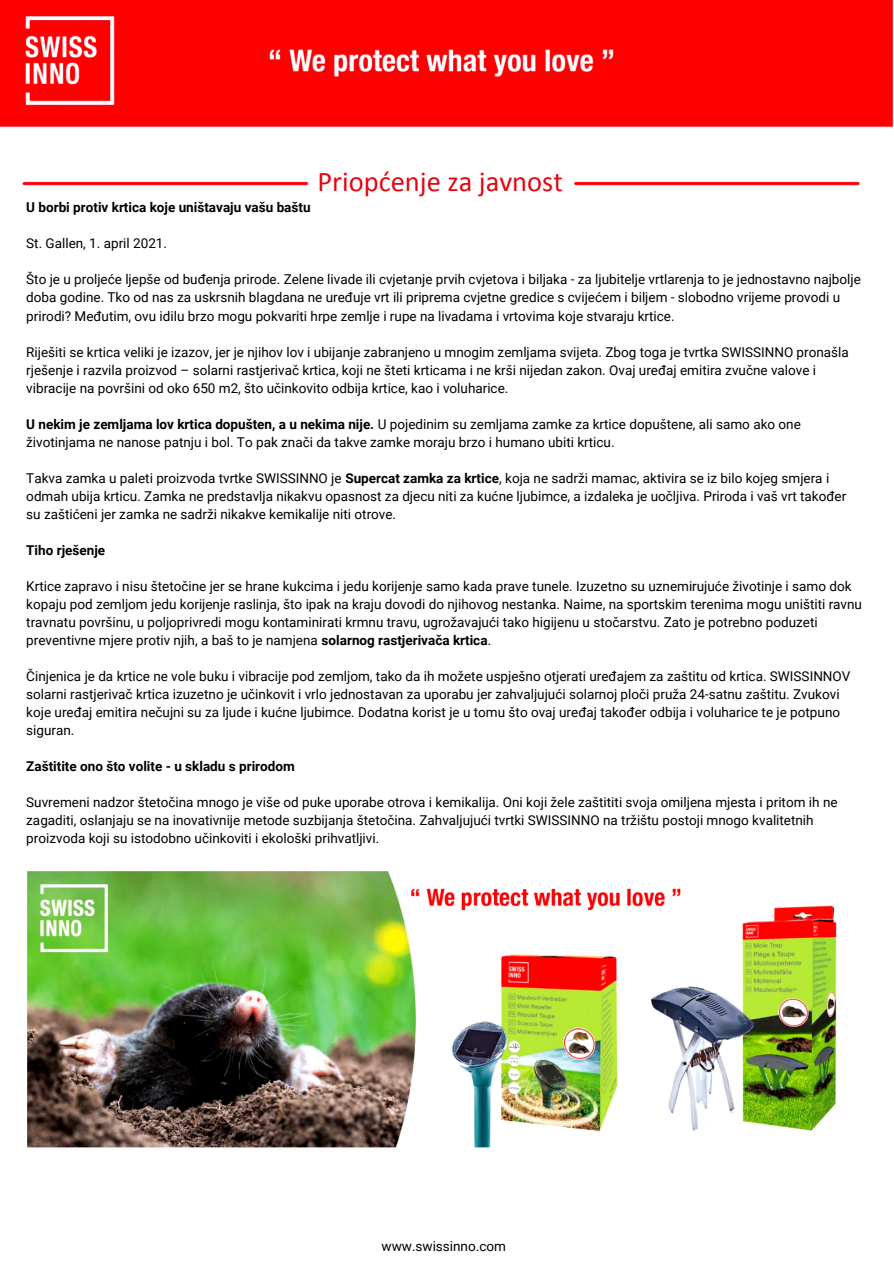
<style>
.page{position:relative;width:894px;height:1264px;background:#fff}
.page>*{position:absolute;margin:0;border:0;box-sizing:border-box;transform-origin:0 0}
.t1{font:28.5px "Calibri";color:#e40612}
.t2{font:13.5px/18px "Roboto";color:#000}
.t3{font:700 13.5px "Roboto";color:#000}
.s1{font-weight:700}
</style>
<div class="page">
<img style="left:0;top:0;width:893px;height:186px">
<img style="left:27px;top:871px;width:810px;height:277px">
<div style="left:328px;top:149px;width:231px;height:58px;background:#fff"></div>
<p class="t1" style="left:317px;top:169px;width:247px">Priopćenje za javnost</p>
<p class="t3" style="left:26px;top:200px;width:286px">U borbi protiv krtica koje uništavaju vašu baštu</p>
<p class="t2" style="left:26px;top:235px;width:142px">St. Gallen, 1. april 2021.</p>
<p class="t2" style="left:26px;top:271px;width:835px">Što je u proljeće ljepše od buđenja prirode. Zelene livade ili cvjetanje prvih cvjetova i biljaka - za ljubitelje vrtlarenja to je jednostavno najbolje doba godine. Tko od nas za uskrsnih blagdana ne uređuje vrt ili priprema cvjetne gredice s cvijećem i biljem - slobodno vrijeme provodi u prirodi? Međutim, ovu idilu brzo mogu pokvariti hrpe zemlje i rupe na livadama i vrtovima koje stvaraju krtice.</p>
<p class="t2" style="left:26px;top:343px;width:823px">Riješiti se krtica veliki je izazov, jer je njihov lov i ubijanje zabranjeno u mnogim zemljama svijeta. Zbog toga je tvrtka SWISSINNO pronašla rješenje i razvila proizvod – solarni rastjerivač krtica, koji ne šteti krticama i ne krši nijedan zakon. Ovaj uređaj emitira zvučne valove i vibracije na površini od oko 650 m2, što učinkovito odbija krtice, kao i voluharice.</p>
<p class="t2" style="left:26px;top:415px;width:775px"><span class="s1">U nekim je zemljama lov krtica dopušten, a u nekima nije.</span> U pojedinim su zemljama zamke za krtice dopuštene, ali samo ako one životinjama ne nanose patnju i bol. To pak znači da takve zamke moraju brzo i humano ubiti krticu.</p>
<p class="t2" style="left:26px;top:469px;width:821px">Takva zamka u paleti proizvoda tvrtke SWISSINNO je <span class="s1">Supercat zamka za krtice</span>, koja ne sadrži mamac, aktivira se iz bilo kojeg smjera i odmah ubija krticu. Zamka ne predstavlja nikakvu opasnost za djecu niti za kućne ljubimce, a izdaleka je uočljiva. Priroda i vaš vrt također su zaštićeni jer zamka ne sadrži nikakve kemikalije niti otrove.</p>
<p class="t3" style="left:26px;top:542px;width:80px">Tiho rješenje</p>
<p class="t2" style="left:26px;top:577px;width:837px">Krtice zapravo i nisu štetočine jer se hrane kukcima i jedu korijenje samo kada prave tunele. Izuzetno su uznemirujuće životinje i samo dok kopaju pod zemljom jedu korijenje raslinja, što ipak na kraju dovodi do njihovog nestanka. Naime, na sportskim terenima mogu uništiti ravnu travnatu površinu, u poljoprivredi mogu kontaminirati krmnu travu, ugrožavajući tako higijenu u stočarstvu. Zato je potrebno poduzeti preventivne mjere protiv njih, a baš to je namjena <span class="s1">solarnog rastjerivača krtica</span>.</p>
<p class="t2" style="left:26px;top:667px;width:825px">Činjenica je da krtice ne vole buku i vibracije pod zemljom, tako da ih možete uspješno otjerati uređajem za zaštitu od krtica. SWISSINNOV solarni rastjerivač krtica izuzetno je učinkovit i vrlo jednostavan za uporabu jer zahvaljujući solarnoj ploči pruža 24-satnu zaštitu. Zvukovi koje uređaj emitira nečujni su za ljude i kućne ljubimce. Dodatna korist je u tomu što ovaj uređaj također odbija i voluharice te je potpuno siguran.</p>
<p class="t3" style="left:26px;top:758px;width:270px">Zaštitite ono što volite - u skladu s prirodom</p>
<p class="t2" style="left:26px;top:793px;width:812px">Suvremeni nadzor štetočina mnogo je više od puke uporabe otrova i kemikalija. Oni koji žele zaštititi svoja omiljena mjesta i pritom ih ne zagaditi, oslanjaju se na inovativnije metode suzbijanja štetočina. Zahvaljujući tvrtki SWISSINNO na tržištu postoji mnogo kvalitetnih proizvoda koji su istodobno učinkoviti i ekološki prihvatljivi.</p>
<p class="t2" style="left:381px;top:1237px;width:126px">www.swissinno.com</p>
</div>
